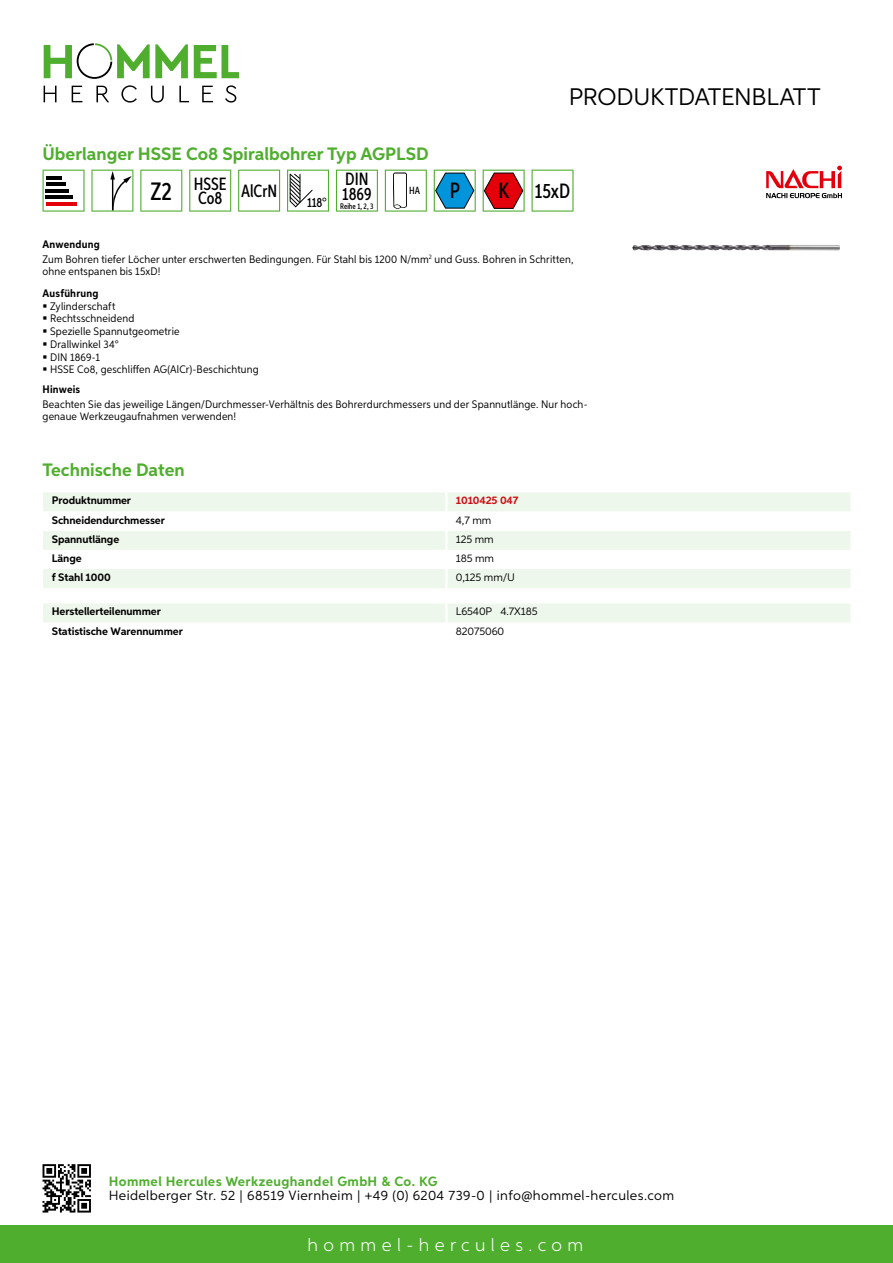
<style>
.page{position:relative;width:893px;height:1263px;background:#fff}
.page>*{position:absolute;margin:0;border:0;box-sizing:border-box;transform-origin:0 0}
.t1{font:24px "Aspira";letter-spacing:-.01em;color:#000}
.t2{font:500 22.2px "Aspira XX Nar";color:#000}
.t3{font:500 20.7px "Aspira XX Nar";color:#000}
.t4{font:700 18px "Aspira";color:#50ae2f}
.t5{font:300 18px "Aspira";letter-spacing:.3em;color:#fff}
.t6{font:500 17.85px/14.9px "Aspira XX Nar";color:#000}
.t7{font:13.5px "Aspira";letter-spacing:.03em;color:#000}
.t8{font:700 13.5px "Aspira";letter-spacing:.03em;color:#50ae2f}
.t9{font:500 13.35px "Aspira XX Nar";color:#000}
.t10{font:10.95px/12.8px "Aspira Nar";letter-spacing:.015em;color:#000}
.t11{font:700 10.95px "Aspira";letter-spacing:-.01em;color:#000}
.t12{font:10.95px "Aspira";letter-spacing:-.01em;color:#000}
.t13{font:700 10.95px "Aspira Nar";letter-spacing:.02em;color:#000}
.t14{font:700 10.95px "Aspira";letter-spacing:-.01em;color:#cd1013}
.t15{font:500 10.35px "Aspira XX Nar";color:#000}
.t16{font:500 8.1px "Aspira XX Nar";color:#000}
.s1{font-size:25.2px}
.s2{font-size:22.2px}
.s3{font-weight:700}
</style>
<div class="page">
<div style="left:0;top:1226px;width:893px;height:37px;background:#50ae2f"></div>
<svg style="left:43px;top:1164px;width:48px;height:48px"></svg>
<svg style="left:194px;top:45px;width:45px;height:33px"></svg>
<svg style="left:44px;top:43px;width:144px;height:36px"></svg>
<svg style="left:44px;top:86px;width:13px;height:16px"></svg>
<svg style="left:72px;top:86px;width:10px;height:16px"></svg>
<svg style="left:96px;top:86px;width:13px;height:16px"></svg>
<svg style="left:121px;top:85px;width:16px;height:18px"></svg>
<svg style="left:151px;top:86px;width:13px;height:17px"></svg>
<svg style="left:179px;top:86px;width:10px;height:16px"></svg>
<svg style="left:202px;top:86px;width:11px;height:16px"></svg>
<svg style="left:225px;top:85px;width:11px;height:18px"></svg>
<div style="left:43px;top:492px;width:807px;height:96px;background:#eef7eb"></div>
<svg style="left:43px;top:512px;width:807px;height:57px"></svg>
<hr style="left:445px;top:492px;width:3px;height:20px;background:#fff">
<hr style="left:445px;top:512px;width:3px;height:19px;background:#fff">
<hr style="left:445px;top:531px;width:3px;height:19px;background:#fff">
<hr style="left:445px;top:550px;width:3px;height:19px;background:#fff">
<hr style="left:445px;top:569px;width:3px;height:19px;background:#fff">
<div style="left:43px;top:604px;width:807px;height:18px;background:#eef7eb"></div>
<svg style="left:43px;top:170px;width:42px;height:42px"></svg>
<hr style="left:46px;top:176px;width:16px;height:3px;background:#000">
<hr style="left:46px;top:183px;width:20px;height:3px;background:#000">
<hr style="left:46px;top:189px;width:23px;height:3px;background:#000">
<hr style="left:46px;top:196px;width:27px;height:3px;background:#000">
<hr style="left:46px;top:203px;width:30px;height:3px;background:#e3000b">
<svg style="left:91px;top:170px;width:42px;height:42px"></svg>
<svg style="left:140px;top:170px;width:42px;height:42px"></svg>
<svg style="left:189px;top:170px;width:42px;height:42px"></svg>
<svg style="left:238px;top:170px;width:42px;height:42px"></svg>
<svg style="left:287px;top:170px;width:42px;height:42px"></svg>
<svg style="left:336px;top:170px;width:42px;height:42px"></svg>
<svg style="left:385px;top:170px;width:42px;height:42px"></svg>
<svg style="left:434px;top:170px;width:42px;height:42px"></svg>
<svg style="left:483px;top:170px;width:42px;height:42px"></svg>
<svg style="left:532px;top:170px;width:42px;height:42px"></svg>
<img style="left:632px;top:245px;width:208px;height:5px">
<svg style="left:766px;top:166px;width:76px;height:32px"></svg>
<h3 class="t4" style="left:43px;top:142px;width:388px">Überlanger HSSE Co8 Spiralbohrer Typ AGPLSD</h3>
<h1 class="t1" style="left:569px;top:82px;width:253px">Produktdatenblatt</h1>
<h3 class="t6" style="left:151px;top:176px;width:77px"><span class="s1">Z2</span> HSSE</h3>
<h3 class="t6" style="left:198px;top:183px;width:80px">Co8 AlCrN</h3>
<p class="t9" style="left:307px;top:195px;width:21px">118°</p>
<h3 class="t6" style="left:342px;top:172px;width:31px">DIN<br>1869</h3>
<p class="t16" style="left:340px;top:201px;width:35px">Reihe 1, 2, 3</p>
<p class="t15" style="left:409px;top:185px;width:12px">HA</p>
<h2 class="t2" style="left:450px;top:177px;width:12px">P</h2>
<h3 class="t3" style="left:498px;top:178px;width:73px"><span class="s2">K</span> 15xD</h3>
<p class="t10" style="left:43px;top:236px;width:533px;line-height:15.1px"><span class="s3">Anwendung<br></span>Zum Bohren tiefer Löcher unter erschwerten Bedingungen. Für Stahl bis 1200 N/mm<sup>2</sup> und Guss. Bohren in Schritten,</p>
<p class="t10" style="left:43px;top:264px;width:119px">ohne entspanen bis 15xD!</p>
<p class="t13" style="left:43px;top:286px;width:58px">Ausführung</p>
<p class="t10" style="left:50px;top:299px;width:210px">Zylinderschaft<br>Rechtsschneidend<br>Spezielle Spannutgeometrie<br>Drallwinkel 34°<br>DIN 1869-1<br>HSSE Co8, geschliffen AG(AlCr)-Beschichtung</p>
<p class="t13" style="left:43px;top:382px;width:39px">Hinweis</p>
<p class="t10" style="left:43px;top:398px;width:547px;line-height:12px">Beachten Sie das jeweilige Längen/Durchmesser-Verhältnis des Bohrerdurchmessers und der Spannutlänge. Nur hoch&shy;genaue Werkzeugaufnahmen verwenden!</p>
<h3 class="t4" style="left:43px;top:458px;width:144px">Technische Daten</h3>
<p class="t11" style="left:52px;top:494px;width:81px">Produktnummer</p>
<p class="t14" style="left:456px;top:494px;width:64px">1010425 047</p>
<p class="t11" style="left:52px;top:513px;width:115px">Schneidendurchmesser</p>
<p class="t12" style="left:456px;top:513px;width:37px">4,7 mm</p>
<p class="t11" style="left:52px;top:532px;width:69px">Spannutlänge</p>
<p class="t12" style="left:456px;top:532px;width:39px">125 mm</p>
<p class="t11" style="left:52px;top:551px;width:31px">Länge</p>
<p class="t12" style="left:456px;top:551px;width:40px">185 mm</p>
<p class="t11" style="left:52px;top:570px;width:60px">f Stahl 1000</p>
<p class="t12" style="left:456px;top:570px;width:59px">0,125 mm/U</p>
<p class="t11" style="left:52px;top:605px;width:111px">Herstellerteilenummer</p>
<p class="t12" style="left:456px;top:605px;width:83px">L6540P 4.7X185</p>
<p class="t11" style="left:52px;top:624px;width:132px">Statistische Warennummer</p>
<p class="t12" style="left:456px;top:624px;width:50px">82075060</p>
<p class="t8" style="left:109px;top:1172px;width:330px">Hommel Hercules Werkzeughandel GmbH &amp; Co. KG</p>
<p class="t7" style="left:109px;top:1187px;width:567px">Heidelberger Str. 52 | 68519 Viernheim | +49 (0) 6204 739-0 | info@hommel-hercules.com</p>
<h3 class="t5" style="left:307px;top:1234px;width:277px">hommel-hercules.com</h3>
</div>
